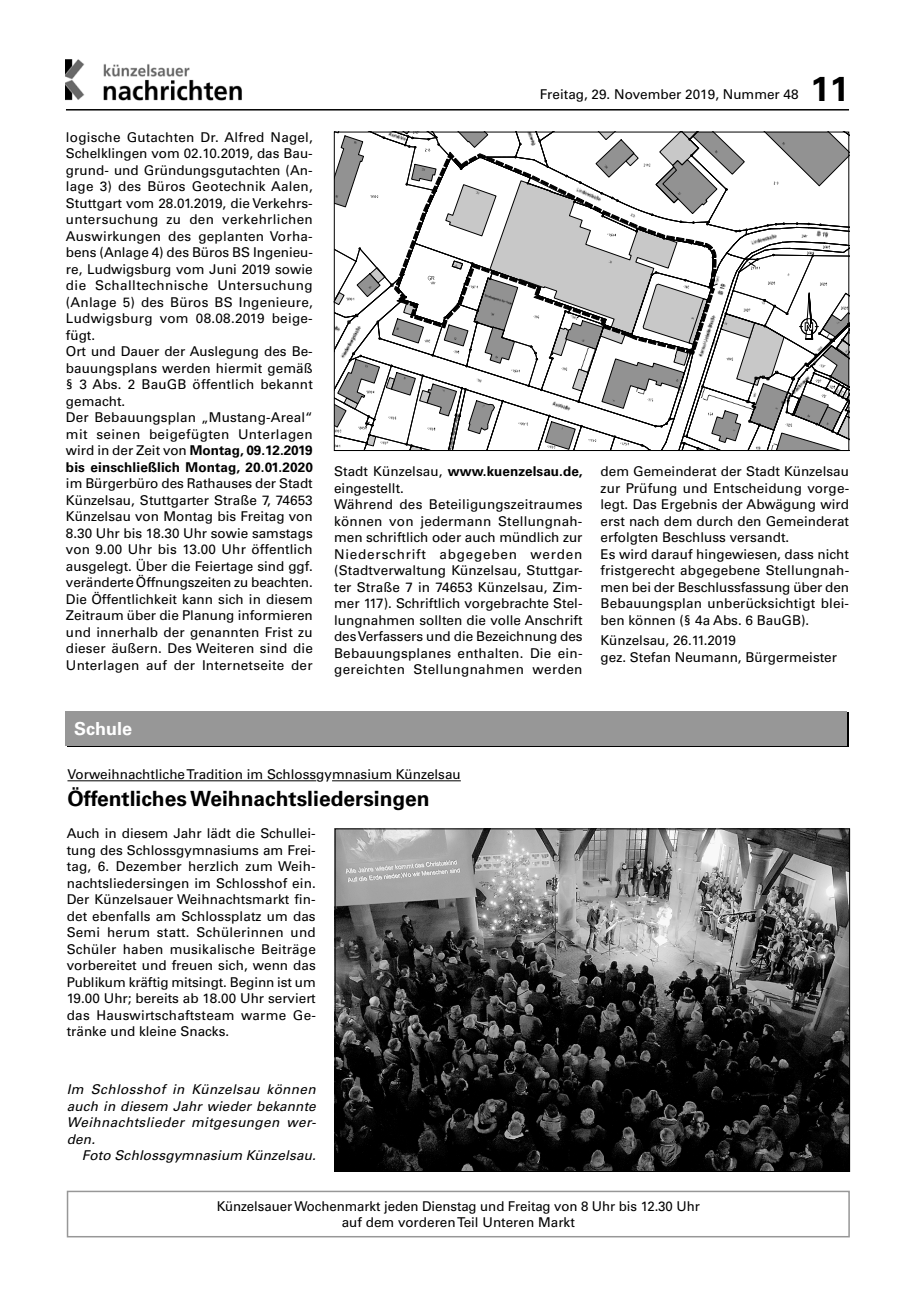
<style>
.page{position:relative;width:915px;height:1297px;background:#fff}
.page>*{position:absolute;margin:0;border:0;box-sizing:border-box;transform-origin:0 0}
.t1{font:700 34.5px "Univers LT Pro 65";color:#000}
.t2{font:700 21px "Univers LT Pro 65";color:#000}
.t3{font:700 18px "Univers LT Pro 65";color:#fff}
.t4{font:13.5px/16.5px "Univers LT Pro 55 Roman";color:#000}
.t5{font:italic 13.5px/16.5px "Univers LT Pro 55";letter-spacing:.02em;color:#000;text-align:justify}
.t6{font:700 13.5px/16.5px "Univers LT Pro 65";letter-spacing:.01em;color:#000}
.s1{font-family:"Univers LT Pro 55 Roman";font-weight:400}
</style>
<div class="page">
<hr style="left:66px;top:109px;width:782px;height:2px;background:#000">
<img style="left:66px;top:60px;width:176px;height:41px">
<svg style="left:333px;top:132px;width:516px;height:319px"></svg>
<div style="left:800px;top:318px;width:16px;height:17px;border:1px solid #000;border-radius:50%"></div>
<div style="left:334px;top:132px;width:514px;height:319px;border:1px solid #000"></div>
<div style="left:67px;top:713px;width:781px;height:34px;background:#979797"></div>
<div style="left:65px;top:711px;width:781px;height:34px;background:#979797"></div>
<hr style="left:67px;top:780px;width:249px;height:1px;background:#000">
<hr style="left:332px;top:780px;width:128px;height:1px;background:#000">
<img style="left:337px;top:831px;width:510px;height:339px">
<div style="left:67px;top:1191px;width:782px;height:46px;border:2px solid #979797"></div>
<p class="t4" style="left:66px;top:129px;width:248px">logische Gutachten Dr. Alfred Nagel, Schelklingen vom 02.10.2019, das Bau&shy;grund- und Gründungsgutachten (An&shy;lage 3) des Büros Geotechnik Aalen, Stuttgart vom 28.01.2019, die Verkehrs&shy;untersuchung zu den verkehrlichen Auswirkungen des geplanten Vorha&shy;bens (Anlage 4) des Büros BS Ingenieu&shy;re, Ludwigsburg vom Juni 2019 sowie die Schalltechnische Untersuchung (Anlage 5) des Büros BS Ingenieure, Ludwigsburg vom 08.08.2019 beige&shy;fügt.<br>Ort und Dauer der Auslegung des Be&shy;bauungsplans werden hiermit gemäß § 3 Abs. 2 BauGB öffentlich bekannt gemacht.<br>Der Bebauungsplan „Mustang-Areal“ mit seinen beigefügten Unterlagen</p>
<p class="t6" style="left:66px;top:442px;width:248px"><span class="s1">wird in der Zeit von</span> Montag, 09.12.2019 bis einschließlich Montag, 20.01.2020</p>
<p class="t4" style="left:66px;top:475px;width:248px;text-align:justify">im Bürgerbüro des Rathauses der Stadt Künzelsau, Stuttgarter Straße 7, 74653<br>Künzelsau von Montag bis Freitag von 8.30 Uhr bis 18.30 Uhr sowie samstags von 9.00 Uhr bis 13.00 Uhr öffentlich ausgelegt. Über die Feiertage sind ggf. veränderte Öffnungszeiten zu beachten.<br>Die Öffentlichkeit kann sich in diesem Zeitraum über die Planung informieren und innerhalb der genannten Frist zu dieser äußern. Des Weiteren sind die Unterlagen auf der Internetseite der</p>
<p class="t4" style="left:539px;top:86px;width:260px">Freitag, 29. November 2019, Nummer 48</p>
<h1 class="t1" style="left:810px;top:68px;width:40px">11</h1>
<p class="t6" style="left:334px;top:463px;width:250px"><span class="s1">Stadt Künzelsau,</span> www.kuenzelsau.de,</p>
<p class="t4" style="left:334px;top:480px;width:250px">eingestellt.<br>Während des Beteiligungszeitraumes können von jedermann Stellungnah&shy;men schriftlich oder auch mündlich zur Niederschrift abgegeben werden (Stadtverwaltung Künzelsau, Stuttgar&shy;ter Straße 7 in 74653 Künzelsau, Zim&shy;mer 117). Schriftlich vorgebrachte Stel&shy;lungnahmen sollten die volle Anschrift des Verfassers und die Bezeichnung des Bebauungsplanes enthalten. Die ein&shy;gereichten Stellungnahmen werden</p>
<p class="t4" style="left:600px;top:463px;width:250px">dem Gemeinderat der Stadt Künzelsau zur Prüfung und Entscheidung vorge&shy;legt. Das Ergebnis der Abwägung wird erst nach dem durch den Gemeinderat erfolgten Beschluss versandt.<br>Es wird darauf hingewiesen, dass nicht fristgerecht abgegebene Stellungnah&shy;men bei der Beschlussfassung über den Bebauungsplan unberücksichtigt blei&shy;ben können (§ 4a Abs. 6 BauGB).</p>
<p class="t4" style="left:600px;top:632px;width:238px">Künzelsau, 26.11.2019<br>gez. Stefan Neumann, Bürgermeister</p>
<h3 class="t3" style="left:74px;top:717px;width:60px">Schule</h3>
<p class="t4" style="left:67px;top:766px;width:394px">Vorweihnachtliche Tradition im Schlossgymnasium Künzelsau</p>
<h2 class="t2" style="left:67px;top:786px;width:363px">Öffentliches Weihnachtsliedersingen</h2>
<p class="t4" style="left:67px;top:825px;width:250px;text-align:justify">Auch in diesem Jahr lädt die Schullei&shy;tung des Schlossgymnasiums am Frei&shy;tag, 6. Dezember herzlich zum Weih&shy;nachtsliedersingen im Schlosshof ein.<br>Der Künzelsauer Weihnachtsmarkt fin&shy;det ebenfalls am Schlossplatz um das Semi herum statt. Schülerinnen und Schüler haben musikalische Beiträge vorbereitet und freuen sich, wenn das Publikum kräftig mitsingt. Beginn ist um 19.00 Uhr; bereits ab 18.00 Uhr serviert das Hauswirtschaftsteam warme Ge&shy;tränke und kleine Snacks.</p>
<p class="t5" style="left:67px;top:1081px;width:251px">Im Schlosshof in Künzelsau können auch in diesem Jahr wieder bekannte Weihnachtslieder mitgesungen wer&shy;den.</p>
<p class="t5" style="left:82px;top:1147px;width:235px">Foto Schlossgymnasium Künzelsau.</p>
<p class="t4" style="left:217px;top:1198px;width:484px;text-align:center">Künzelsauer Wochenmarkt jeden Dienstag und Freitag von 8 Uhr bis 12.30 Uhr auf dem vorderen Teil Unteren Markt</p>
</div>
